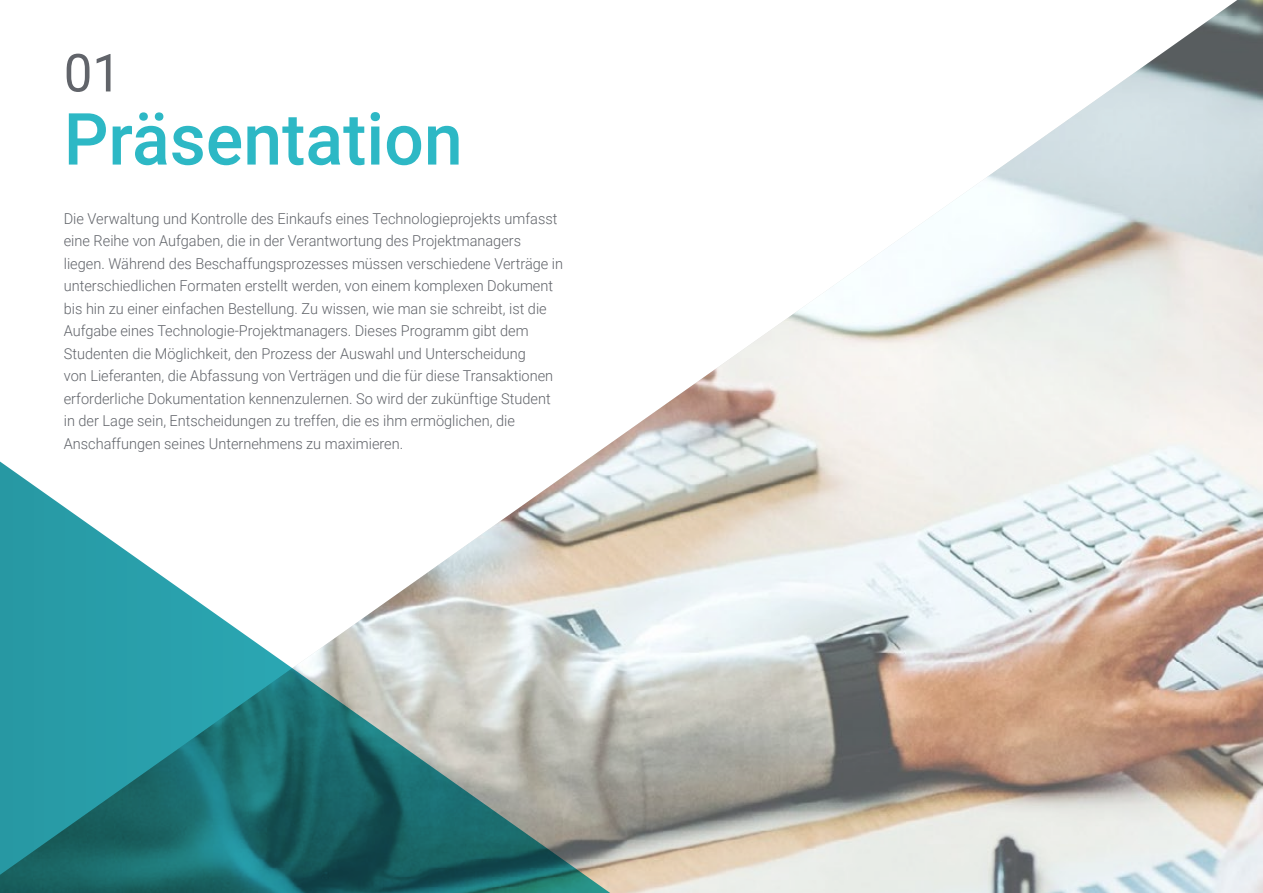
<style>
.page{position:relative;width:1263px;height:893px;background:#fff}
.page>*{position:absolute;margin:0;border:0;box-sizing:border-box;transform-origin:0 0}
.t1{font:500 72px "Roboto";color:#2db8c5}
.t2{font:52.5px "Roboto";color:#61646a}
.t3{font:300 15px/22.5px "Roboto";color:#61646a}
</style>
<div class="page">
<img style="left:607px;top:0;width:656px;height:893px">
<svg style="left:0;top:446px;width:640px;height:447px"></svg>
<h2 class="t2" style="left:64px;top:36px;width:59px">01</h2>
<h1 class="t1" style="left:64px;top:89px;width:400px">Präsentation</h1>
<p class="t3" style="left:64px;top:207px;width:501px">Die Verwaltung und Kontrolle des Einkaufs eines Technologieprojekts umfasst eine Reihe von Aufgaben, die in der Verantwortung des Projektmanagers liegen. Während des Beschaffungsprozesses müssen verschiedene Verträge in unterschiedlichen Formaten erstellt werden, von einem komplexen Dokument bis hin zu einer einfachen Bestellung. Zu wissen, wie man sie schreibt, ist die Aufgabe eines Technologie-Projektmanagers. Dieses Programm gibt dem Studenten die Möglichkeit, den Prozess der Auswahl und Unterscheidung<br>von Lieferanten, die Abfassung von Verträgen und die für diese Transaktionen erforderliche Dokumentation kennenzulernen. So wird der zukünftige Student in der Lage sein, Entscheidungen zu treffen, die es ihm ermöglichen, die Anschaffungen seines Unternehmens zu maximieren.</p>
</div>
